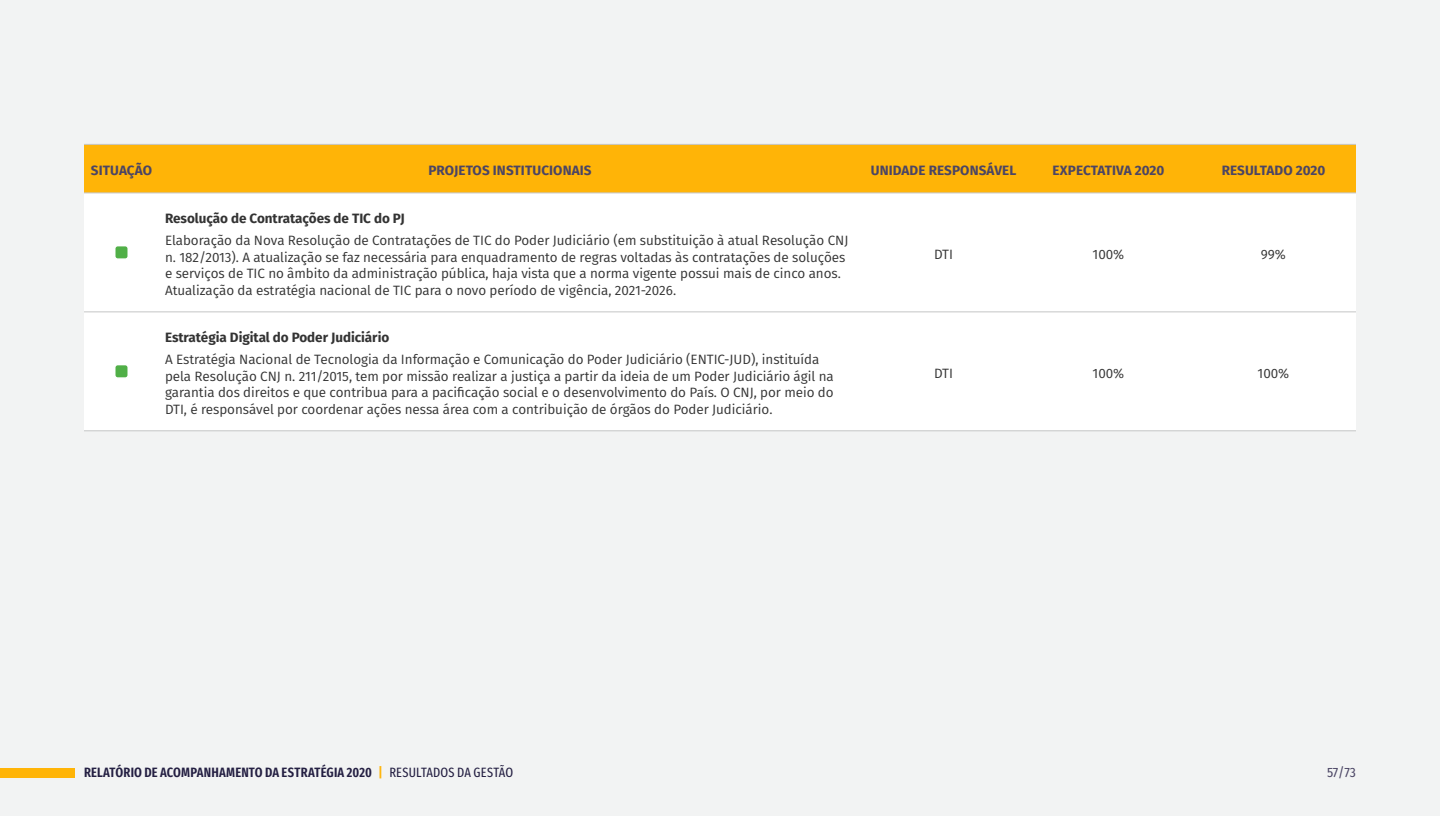
<style>
.page{position:relative;width:1440px;height:816px;background:#f2f3f3}
.page>*{position:absolute;margin:0;border:0;box-sizing:border-box;transform-origin:0 0}
.Corpo{font:13.5px/16.5px "Fira Sans";letter-spacing:-.005em;color:#333}
.Cabeca{font:700 13.5px "Fira Sans";letter-spacing:.01em;color:#4b4564}
.Corpo-2{font:700 13.5px "Fira Sans";color:#333}
.t1{font:600 13.5px "Fira Sans Compressed";letter-spacing:.01em;color:#241f42}
.t2{font:13.5px "Fira Sans Condensed";color:#4b4564}
.s1{color:#ffb407}
.s2{font-weight:400}
</style>
<div class="page">
<div style="left:84px;top:145px;width:1272px;height:48px;background:#ffb407"></div>
<div style="left:84px;top:194px;width:1272px;height:236px;background:#fff"></div>
<hr style="left:84px;top:144px;width:75px;height:1px;background:#c4c6c6">
<hr style="left:159px;top:144px;width:702px;height:1px;background:#c4c6c6">
<hr style="left:861px;top:144px;width:165px;height:1px;background:#c4c6c6">
<hr style="left:1026px;top:144px;width:165px;height:1px;background:#c4c6c6">
<hr style="left:1191px;top:144px;width:165px;height:1px;background:#c4c6c6">
<hr style="left:84px;top:193px;width:75px;height:1px;background:#c4c6c6">
<hr style="left:159px;top:193px;width:702px;height:1px;background:#c4c6c6">
<hr style="left:861px;top:193px;width:165px;height:1px;background:#c4c6c6">
<hr style="left:1026px;top:193px;width:165px;height:1px;background:#c4c6c6">
<hr style="left:1191px;top:193px;width:165px;height:1px;background:#c4c6c6">
<hr style="left:84px;top:311px;width:75px;height:1px;background:#c4c6c6">
<hr style="left:159px;top:311px;width:702px;height:1px;background:#c4c6c6">
<hr style="left:861px;top:311px;width:165px;height:1px;background:#c4c6c6">
<hr style="left:1026px;top:311px;width:165px;height:1px;background:#c4c6c6">
<hr style="left:1191px;top:311px;width:165px;height:1px;background:#c4c6c6">
<hr style="left:84px;top:430px;width:75px;height:1px;background:#c4c6c6">
<hr style="left:159px;top:430px;width:702px;height:1px;background:#c4c6c6">
<hr style="left:861px;top:430px;width:165px;height:1px;background:#c4c6c6">
<hr style="left:1026px;top:430px;width:165px;height:1px;background:#c4c6c6">
<hr style="left:1191px;top:430px;width:165px;height:1px;background:#c4c6c6">
<div style="left:115px;top:246px;width:13px;height:13px;background:#50af47;border-radius:3px"></div>
<div style="left:114px;top:245px;width:15px;height:15px;border:2px solid #fff;border-radius:3px"></div>
<div style="left:115px;top:365px;width:13px;height:13px;background:#50af47;border-radius:3px"></div>
<div style="left:114px;top:364px;width:15px;height:15px;border:2px solid #fff;border-radius:3px"></div>
<div style="left:0;top:768px;width:75px;height:9px;background:#ffb407"></div>
<p class="Cabeca" style="left:91px;top:159px;width:63px">SITUAÇÃO</p>
<p class="Cabeca" style="left:428px;top:159px;width:165px">PROJETOS INSTITUCIONAIS</p>
<p class="Cabeca" style="left:871px;top:159px;width:147px">UNIDADE RESPONSÁVEL</p>
<p class="Cabeca" style="left:1053px;top:159px;width:113px">EXPECTATIVA 2020</p>
<p class="Cabeca" style="left:1222px;top:159px;width:105px">RESULTADO 2020</p>
<p class="Corpo-2" style="left:165px;top:207px;width:241px">Resolução de Contratações de TIC do PJ</p>
<p class="Corpo" style="left:165px;top:232px;width:685px">Elaboração da Nova Resolução de Contratações de TIC do Poder Judiciário (em substituição à atual Resolução CNJ n. 182/2013). A atualização se faz necessária para enquadramento de regras voltadas às contratações de soluções e serviços de TIC no âmbito da administração pública, haja vista que a norma vigente possui mais de cinco anos.<br>Atualização da estratégia nacional de TIC para o novo período de vigência, 2021-2026.</p>
<p class="Corpo" style="left:934px;top:245px;width:20px">DTI</p>
<p class="Corpo" style="left:1093px;top:245px;width:33px">100%</p>
<p class="Corpo" style="left:1261px;top:245px;width:27px">99%</p>
<p class="Corpo-2" style="left:165px;top:326px;width:226px">Estratégia Digital do Poder Judiciário</p>
<p class="Corpo" style="left:165px;top:351px;width:670px">A Estratégia Nacional de Tecnologia da Informação e Comunicação do Poder Judiciário (ENTIC-JUD), instituída pela Resolução CNJ n. 211/2015, tem por missão realizar a justiça a partir da ideia de um Poder Judiciário ágil na garantia dos direitos e que contribua para a pacificação social e o desenvolvimento do País. O CNJ, por meio do DTI, é responsável por coordenar ações nessa área com a contribuição de órgãos do Poder Judiciário.</p>
<p class="Corpo" style="left:934px;top:364px;width:20px">DTI</p>
<p class="Corpo" style="left:1093px;top:364px;width:33px">100%</p>
<p class="Corpo" style="left:1258px;top:364px;width:33px">100%</p>
<p class="t1" style="left:84px;top:762px;width:431px">RELATÓRIO DE ACOMPANHAMENTO DA ESTRATÉGIA 2020 <span class="s1">|</span> <span class="s2">RESULTADOS DA GESTÃO</span></p>
<p class="t2" style="left:1327px;top:762px;width:30px">57/73</p>
</div>
